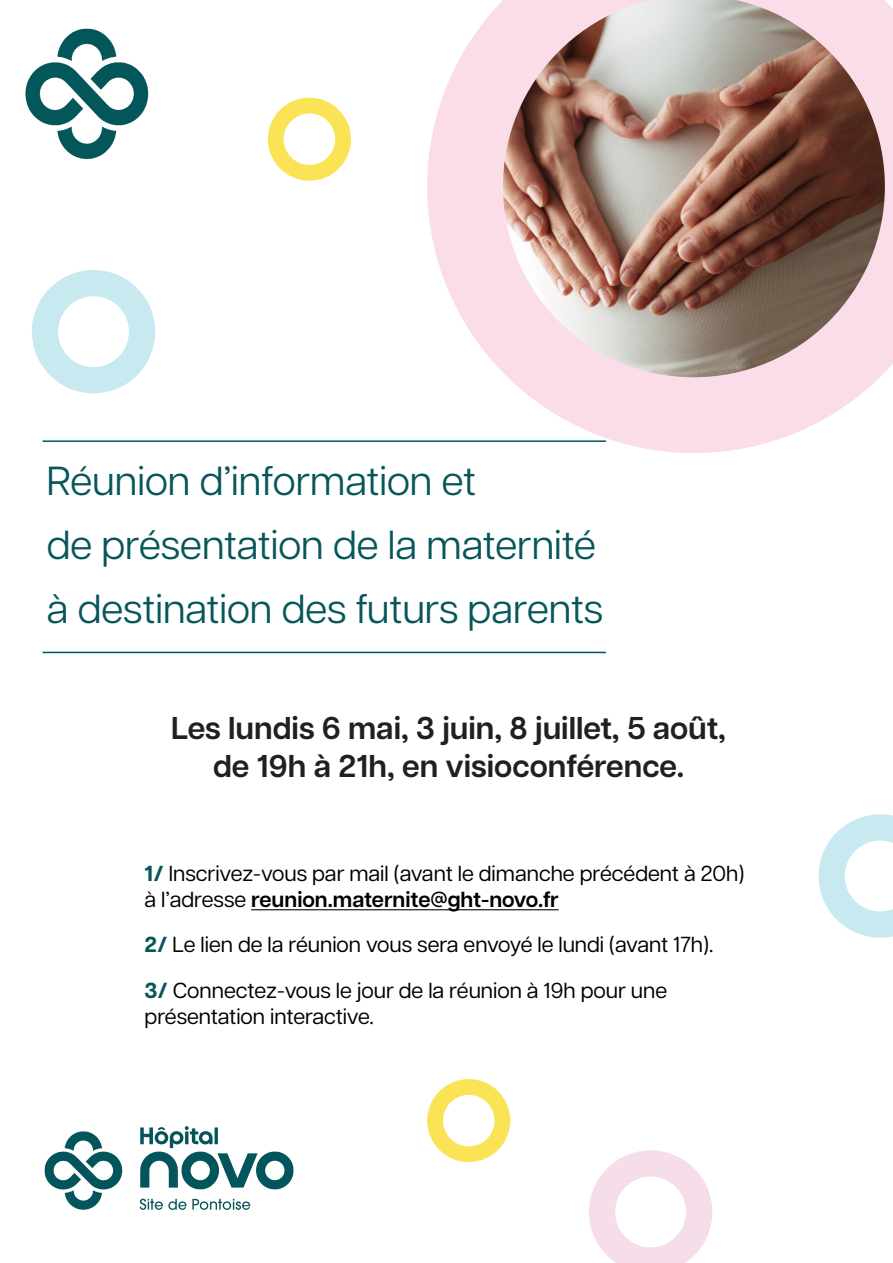
<style>
.page{position:relative;width:893px;height:1263px;background:#fff}
.page>*{position:absolute;margin:0;border:0;box-sizing:border-box;transform-origin:0 0}
.t1{font:40.5px/63.8px "Articulat CF";color:#06565a}
.tx01{font:600 31.5px/37.8px "Articulat CF";color:#231f20;text-align:center}
.t2{font:21.75px/26.2px "Articulat CF";color:#000001}
.s1{font-weight:700;color:#06565a}
.s2{font-weight:600}
</style>
<div class="page">
<hr style="left:251px;top:909px;width:308px;height:1px;background:#000001">
<svg style="left:427px;top:0;width:466px;height:453px;background:#c6aba8"></svg>
<img style="left:44px;top:1126px;width:250px;height:84px">
<hr style="left:43px;top:440px;width:563px;height:2px;background:#00555a">
<hr style="left:43px;top:652px;width:563px;height:1px;background:#00555a">
<svg style="left:819px;top:814px;width:74px;height:124px"></svg>
<svg style="left:45px;top:283px;width:97px;height:97px"></svg>
<div style="left:32px;top:270px;width:123px;height:123px;border:26px solid #c8e9f0;border-radius:50%"></div>
<svg style="left:435px;top:1087px;width:67px;height:67px"></svg>
<div style="left:427px;top:1079px;width:83px;height:83px;border:16px solid #fae455;border-radius:50%"></div>
<svg style="left:276px;top:106px;width:67px;height:67px"></svg>
<div style="left:268px;top:98px;width:83px;height:83px;border:16px solid #fae455;border-radius:50%"></div>
<svg style="left:589px;top:1150px;width:123px;height:113px"></svg>
<img style="left:25px;top:28px;width:124px;height:132px">
<p class="t1" style="left:47px;top:447px;width:431px">Réunion d’information et</p>
<p class="t1" style="left:47px;top:510px;width:558px">de présentation de la maternité à destination des futurs parents</p>
<p class="tx01" style="left:171px;top:708px;width:556px">Les lundis 6 mai, 3 juin, 8 juillet, 5 août, de 19h à 21h, en visioconférence.</p>
<p class="t2" style="left:145px;top:859px;width:601px"><span class="s1">1/</span> Inscrivez-vous par mail (avant le dimanche précédent à 20h) à l’adresse <span class="s2">reunion.maternite@ght-novo.fr</span></p>
<p class="t2" style="left:145px;top:930px;width:570px"><span class="s1">2/</span> Le lien de la réunion vous sera envoyé le lundi (avant 17h).</p>
<p class="t2" style="left:145px;top:976px;width:524px"><span class="s1">3/</span> Connectez-vous le jour de la réunion à 19h pour une présentation interactive.</p>
</div>
